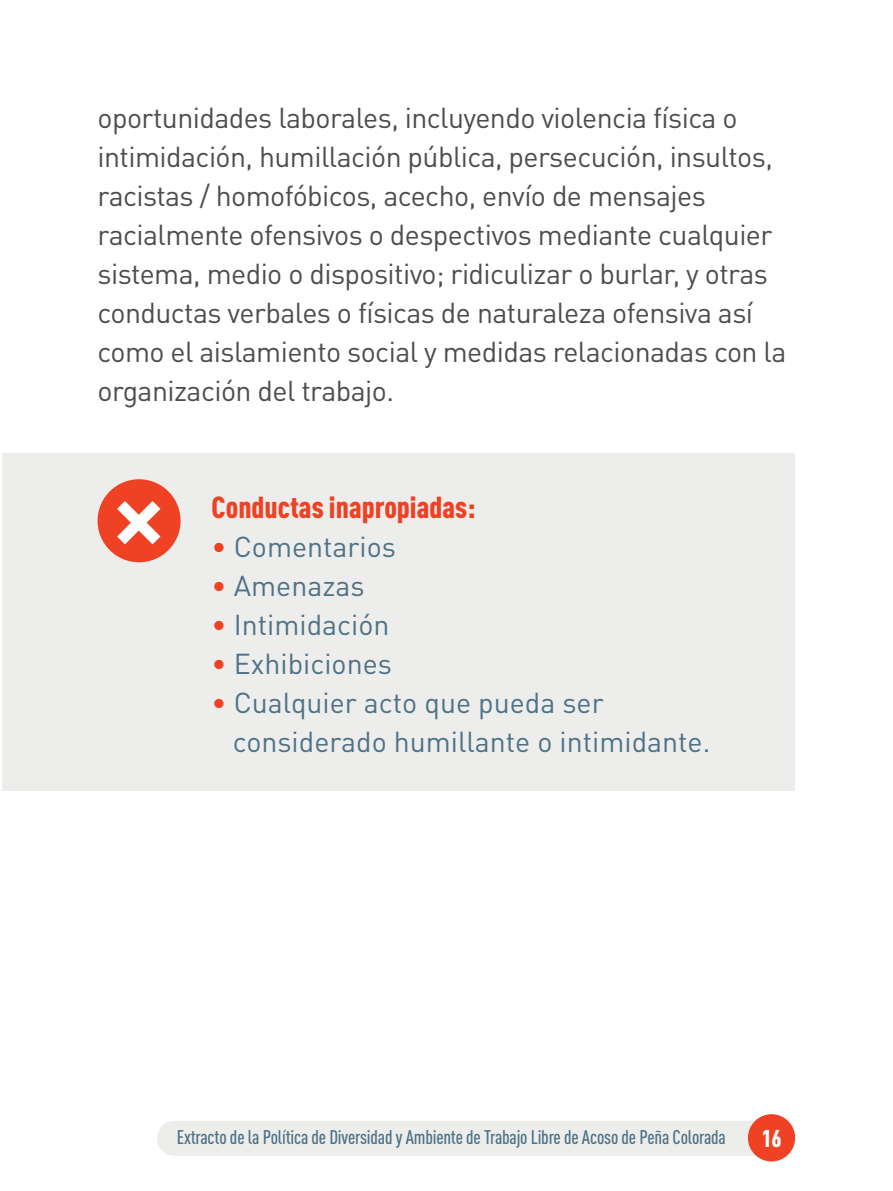
<style>
.page{position:relative;width:893px;height:1191px;background:#fff}
.page>*{position:absolute;margin:0;border:0;box-sizing:border-box;transform-origin:0 0}
.t1{font:900 condensed 30px "DIN Pro";color:#ef4123}
.t2{font:28.5px/39px "DIN Pro";letter-spacing:-.02em;color:#4d4d4f}
.t3{font:28.5px/39px "DIN Pro";color:#4e7287}
.t4{font:900 condensed 24px "DIN Pro";color:#fff}
.t5{font:500 condensed 19.5px "DIN Pro";letter-spacing:-.01em;color:#4e7287}
.s1{color:#ef4123}
</style>
<div class="page">
<div style="left:157px;top:1120px;width:616px;height:35px;background:#ededeb;border-radius:17px"></div>
<div style="left:748px;top:1114px;width:47px;height:47px;background:#ef4123;border-radius:50%"></div>
<div style="left:2px;top:454px;width:793px;height:337px;background:#ededeb"></div>
<div style="left:98px;top:479px;width:83px;height:83px;background:#ef4123;border-radius:50%"></div>
<svg style="left:117px;top:501px;width:43px;height:43px"></svg>
<p class="t2" style="left:98px;top:95px;width:690px">oportunidades laborales, incluyendo violencia física o intimidación, humillación pública, persecución, insultos, racistas / homofóbicos, acecho, envío de mensajes racialmente ofensivos o despectivos mediante cualquier sistema, medio o dispositivo; ridiculizar o burlar, y otras conductas verbales o físicas de naturaleza ofensiva así como el aislamiento social y medidas relacionadas con la organización del trabajo.</p>
<p class="t1" style="left:212px;top:484px;width:265px">Conductas inapropiadas:</p>
<p class="t3" style="left:212px;top:524px;width:186px"><span class="s1">•</span> Comentarios</p>
<p class="t3" style="left:212px;top:563px;width:155px"><span class="s1">•</span> Amenazas</p>
<p class="t3" style="left:212px;top:602px;width:179px"><span class="s1">•</span> Intimidación</p>
<p class="t3" style="left:212px;top:641px;width:182px"><span class="s1">•</span> Exhibiciones</p>
<p class="t3" style="left:233px;top:680px;width:479px;text-indent:-21px"><span class="s1">•</span> Cualquier acto que pueda ser considerado humillante o intimidante.</p>
<p class="t5" style="left:177px;top:1122px;width:551px">Extracto de la Política de Diversidad y Ambiente de Trabajo Libre de Acoso de Peña Colorada</p>
<p class="t4" style="left:761px;top:1119px;width:22px">16</p>
</div>
